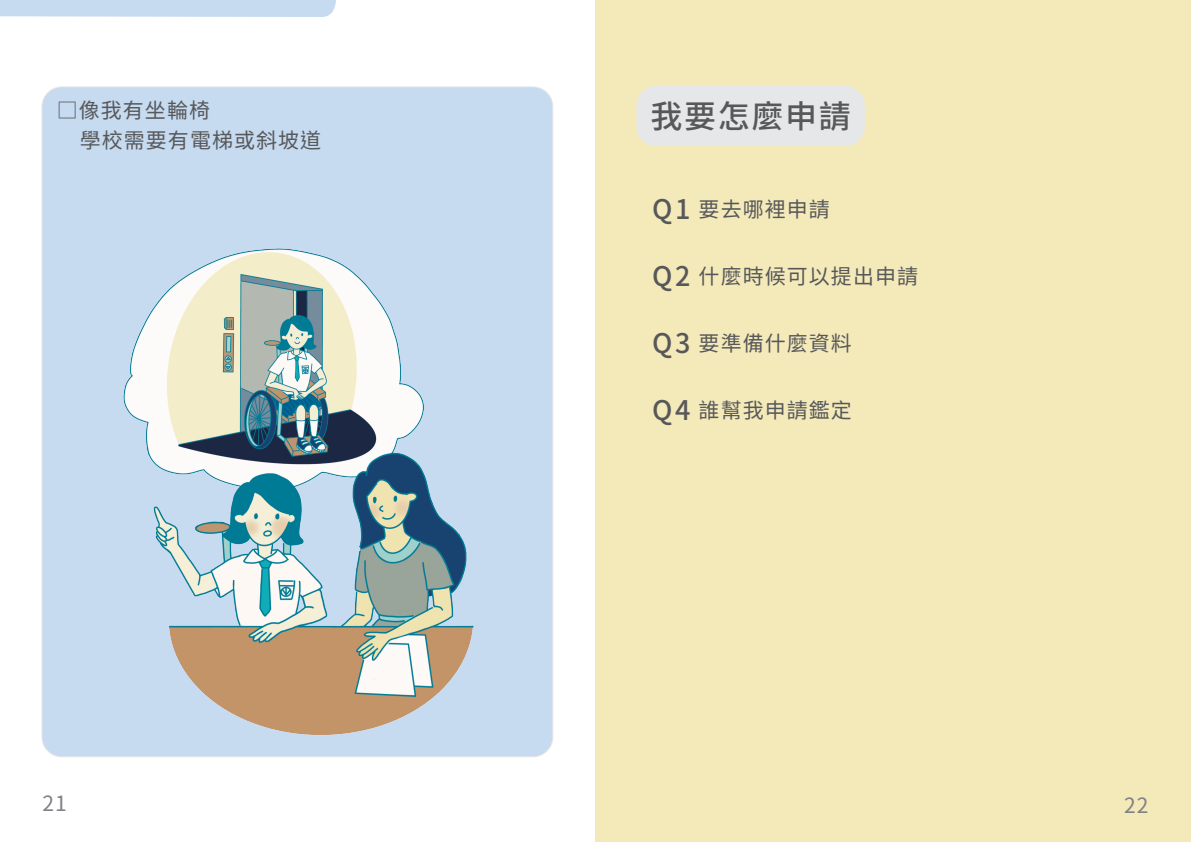
<style>
.page{position:relative;width:1191px;height:842px;background:#fff}
.page>*{position:absolute;margin:0;border:0;box-sizing:border-box;transform-origin:0 0}
.大標_灰{font:500 32px "Noto Sans CJ Ktc";letter-spacing:.05em;color:#57585a}
.t1{font:21px "Noto Sans CJ Ktc";letter-spacing:.05em;color:#57585a}
.t2{font:21px "Noto Sans CJ Ktc";color:#808285}
.s1{font-weight:500;font-size:27px}
</style>
<div class="page">
<div style="left:0;top:0;width:336px;height:17px;background:#c6daf0"></div>
<div style="left:596px;top:0;width:595px;height:842px;background:#f4e9b9"></div>
<div style="left:636px;top:86px;width:229px;height:60px;background:#e6e7e9;border-radius:20px"></div>
<div style="left:42px;top:87px;width:511px;height:670px;background:#c6daf0;border-radius:20px"></div>
<img style="left:123px;top:248px;width:351px;height:487px">
<p class="t1" style="left:57px;top:98px;width:155px">□像我有坐輪椅</p>
<p class="大標_灰" style="left:650px;top:98px;width:201px">我要怎麼申請</p>
<p class="t1" style="left:80px;top:128px;width:243px">學校需要有電梯或斜坡道</p>
<p class="t1" style="left:652px;top:198px;width:179px"><span class="s1">Q1</span> 要去哪裡申請</p>
<p class="t1" style="left:652px;top:265px;width:267px"><span class="s1">Q2</span> 什麼時候可以提出申請</p>
<p class="t1" style="left:652px;top:332px;width:201px"><span class="s1">Q3</span> 要準備什麼資料</p>
<p class="t1" style="left:652px;top:399px;width:201px"><span class="s1">Q4</span> 誰幫我申請鑑定</p>
<p class="t2" style="left:43px;top:791px;width:26px">21</p>
<p class="t2" style="left:1124px;top:793px;width:26px">22</p>
</div>
